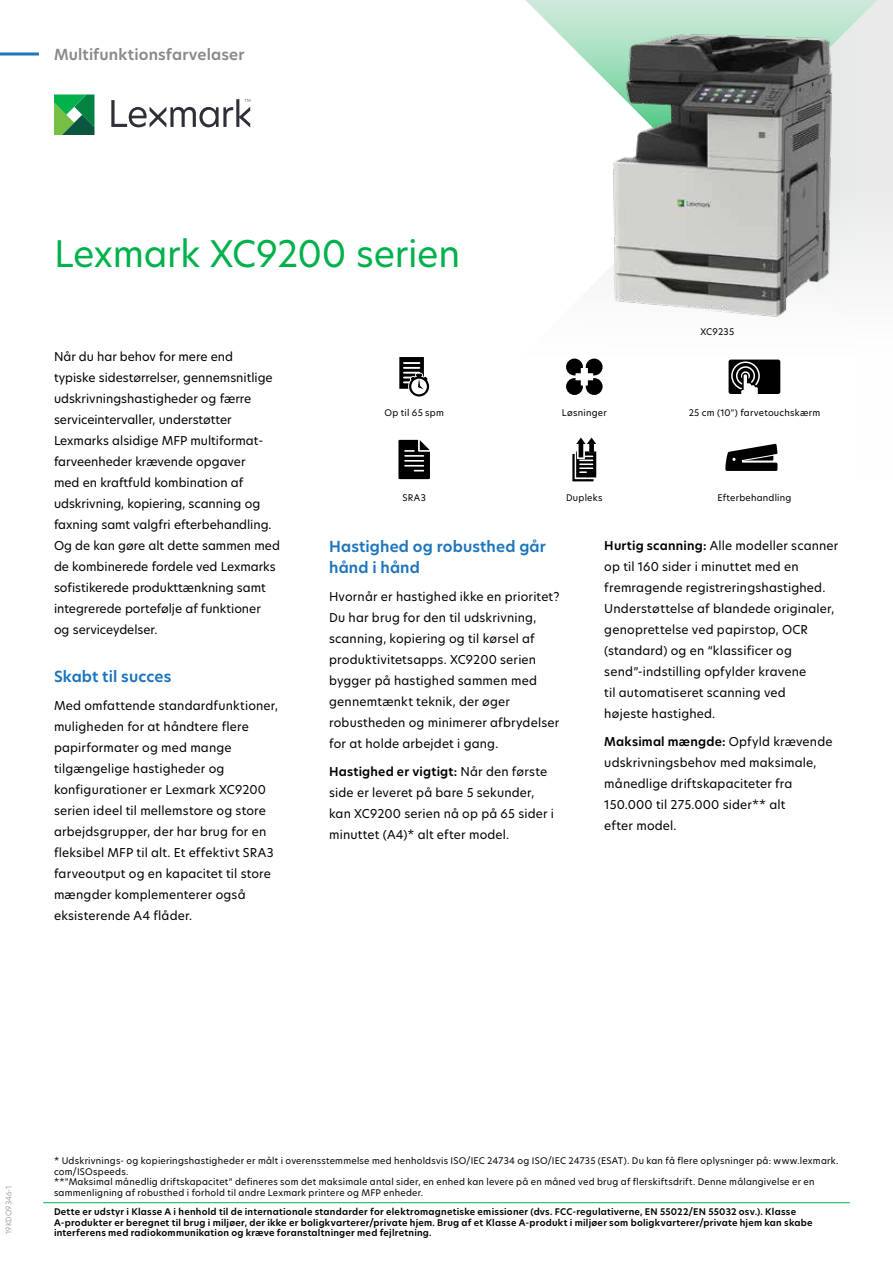
<style>
.page{position:relative;width:893px;height:1263px;background:#fff}
.page>*{position:absolute;margin:0;border:0;box-sizing:border-box;transform-origin:0 0}
.t1{font:36px "TP Hero";letter-spacing:-.01em;color:#00b14c}
.t2{font:600 15px/21px "TP Hero";letter-spacing:.01em;color:#1c75bc}
.t3{font:600 15px "TP Hero";letter-spacing:.01em;color:#888a8c}
.t4{font:12px/21px "TP Hero";letter-spacing:.01em;color:#000}
.t5{font:9px/10.5px "TP Hero";letter-spacing:.025em;color:#000}
.t6{font:600 9px/10.5px "TP Hero";letter-spacing:.025em;color:#000}
.t7{font:300 7.5px "TP Hero";color:#888a8c}
.s1{font-weight:600}
</style>
<div class="page">
<hr style="left:0;top:52px;width:39px;height:3px;background:#1c75bc">
<svg style="left:728px;top:0;width:165px;height:381px"></svg>
<svg style="left:525px;top:0;width:366px;height:176px"></svg>
<svg style="left:111px;top:99px;width:139px;height:28px"></svg>
<svg style="left:54px;top:94px;width:40px;height:41px;background:#359d56"></svg>
<svg style="left:399px;top:357px;width:30px;height:39px"></svg>
<svg style="left:566px;top:359px;width:37px;height:36px"></svg>
<svg style="left:729px;top:360px;width:51px;height:34px;background:#353535"></svg>
<svg style="left:398px;top:440px;width:32px;height:39px"></svg>
<svg style="left:572px;top:438px;width:24px;height:43px"></svg>
<svg style="left:725px;top:444px;width:53px;height:27px"></svg>
<hr style="left:43px;top:1202px;width:807px;height:1px;background:#00b14c">
<img style="left:609px;top:27px;width:227px;height:296px">
<p class="t3" style="left:54px;top:44px;width:192px">Multifunktionsfarvelaser</p>
<h1 class="t1" style="left:54px;top:229px;width:408px">Lexmark XC9200 serien</h1>
<p class="t5" style="left:700px;top:326px;width:35px">XC9235</p>
<p class="t4" style="left:54px;top:346px;width:227px">Når du har behov for mere end<br>typiske sidestørrelser, gennemsnitlige udskrivningshastigheder og færre serviceintervaller, understøtter Lexmarks alsidige MFP multiformat&shy;farveenheder krævende opgaver<br>med en kraftfuld kombination af udskrivning, kopiering, scanning og faxning samt valgfri efterbehandling.<br>Og de kan gøre alt dette sammen med de kombinerede fordele ved Lexmarks sofistikerede produkttænkning samt integrerede portefølje af funktioner<br>og serviceydelser.</p>
<p class="t2" style="left:54px;top:666px;width:119px">Skabt til succes</p>
<p class="t4" style="left:54px;top:694px;width:225px">Med omfattende standardfunktioner, muligheden for at håndtere flere papirformater og med mange tilgængelige hastigheder og konfigurationer er Lexmark XC9200 serien ideel til mellemstore og store arbejdsgrupper, der har brug for en fleksibel MFP til alt. Et effektivt SRA3 farveoutput og en kapacitet til store mængder komplementerer også eksisterende A4 flåder.</p>
<p class="t5" style="left:384px;top:407px;width:61px">Op til 65 spm</p>
<p class="t5" style="left:562px;top:407px;width:46px">Løsninger</p>
<p class="t5" style="left:689px;top:407px;width:133px">25 cm (10") farvetouchskærm</p>
<p class="t5" style="left:403px;top:492px;width:25px">SRA3</p>
<p class="t5" style="left:566px;top:492px;width:38px">Dupleks</p>
<p class="t5" style="left:717px;top:492px;width:76px">Efterbehandling</p>
<p class="t2" style="left:329px;top:536px;width:218px">Hastighed og robusthed går hånd i hånd</p>
<p class="t4" style="left:329px;top:586px;width:232px">Hvornår er hastighed ikke en prioritet?<br>Du har brug for den til udskrivning, scanning, kopiering og til kørsel af produktivitetsapps. XC9200 serien bygger på hastighed sammen med gennemtænkt teknik, der øger robustheden og minimerer afbrydelser for at holde arbejdet i gang.</p>
<p class="t4" style="left:329px;top:760px;width:226px"><span class="s1">Hastighed er vigtigt:</span> Når den første side er leveret på bare 5 sekunder, kan XC9200 serien nå op på 65 sider i minuttet (A4)* alt efter model.</p>
<p class="t4" style="left:604px;top:535px;width:236px"><span class="s1">Hurtig scanning:</span> Alle modeller scanner op til 160 sider i minuttet med en fremragende registreringshastighed.<br>Understøttelse af blandede originaler, genoprettelse ved papirstop, OCR (standard) og en “klassificer og send”-indstilling opfylder kravene<br>til automatiseret scanning ved<br>højeste hastighed.</p>
<p class="t4" style="left:604px;top:730px;width:230px"><span class="s1">Maksimal mængde:</span> Opfyld krævende udskrivningsbehov med maksimale, månedlige driftskapaciteter fra<br>150.000 til 275.000 sider** alt<br>efter model.</p>
<p class="t7" style="left:4px;top:1234px;width:50px;rotate:-90deg">19KDO9346-1</p>
<p class="t5" style="left:54px;top:1156px;width:786px">* Udskrivnings- og kopieringshastigheder er målt i overensstemmelse med henholdsvis ISO/IEC 24734 og ISO/IEC 24735 (ESAT). Du kan få flere oplysninger på: www.lexmark. com/ISOspeeds.<br>**”Maksimal månedlig driftskapacitet” defineres som det maksimale antal sider, en enhed kan levere på en måned ved brug af flerskiftsdrift. Denne målangivelse er en sammenligning af robusthed i forhold til andre Lexmark printere og MFP enheder.</p>
<p class="t6" style="left:54px;top:1207px;width:760px">Dette er udstyr i Klasse A i henhold til de internationale standarder for elektromagnetiske emissioner (dvs. FCC-regulativerne, EN 55022/EN 55032 osv.). Klasse<br>A-produkter er beregnet til brug i miljøer, der ikke er boligkvarterer/private hjem. Brug af et Klasse A-produkt i miljøer som boligkvarterer/private hjem kan skabe interferens med radiokommunikation og kræve foranstaltninger med fejlretning.</p>
</div>
